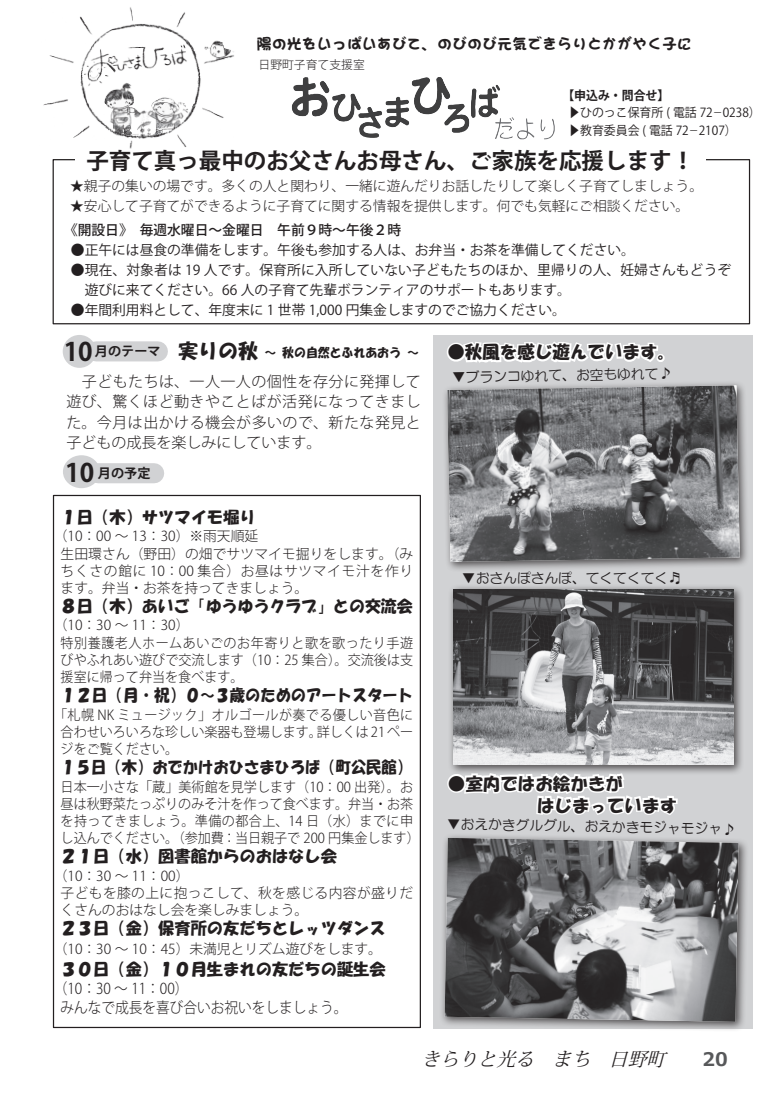
<style>
.page{position:relative;width:780px;height:1099px;background:#fff}
.page>*{position:absolute;margin:0;border:0;box-sizing:border-box;transform-origin:0 0}
.t1{font:700 25.25px "Koz Go Pro";color:#231f20}
.t2{font:700 22.5px "Koz Go Pro";color:#231f20}
.t3{font:20px "HG Soei Kakupoptai";color:#231f20}
.t4{font:italic 18.75px "Koz Min Pro";color:#231f20}
.t5{font:700 18.75px "Meiryo";color:#57585a}
.t6{font:17.5px/21.9px "HG Soei Kakupoptai";color:#231f20}
.t7{font:16.25px "HG Soei Kakupoptai";color:#231f20}
.t8{font:16.25px "HG Soei Kakupoptai";color:#231f20;scale:.96 1}
.t9{font:16.25px "HG Soei Kakupoptai";color:#231f20;scale:.94 1}
.t10{font:300 15px/20.2px "Koz Go Pro";color:#231f20;text-align:justify}
.t11{font:300 15px/18.8px "Koz Go Pro";color:#231f20;scale:.91 1}
.t12{font:15px "DF Brush RD W12 WIN RKSJ H";color:#231f20}
.t13{font:300 13.75px/17.2px "Koz Go Pro";color:#231f20}
.t14{font:13.75px/20px "Koz Go Pro";color:#231f20}
.t15{font:300 13.75px/17.2px "Koz Go Pro";color:#231f20;scale:.95 1}
.t16{font:300 13.75px/17.2px "Koz Go Pro";letter-spacing:.025em;color:#231f20}
.t17{font:13.75px "HG Maru Gothic MPRO";color:#231f20}
.t18{font:300 13.75px/17.2px "Koz Go Pro";letter-spacing:.03em;color:#231f20;text-align:right;scale:.95 1}
.t19{font:500 13.75px "Koz Go Pro";color:#231f20}
.t20{font:700 13.12px "Koz Go Pro";color:#231f20}
.t21{font:12.5px/17.5px "Koz Go Pro";color:#231f20;scale:.95 1}
.t22{font:12.5px "HG Soei Kakupoptai";color:#231f20;scale:.95 1}
.t23{font:300 11.75px "Koz Go Pro";color:#231f20}
.s1{font-weight:700}
.s2{font-family:"Adobe Myungjo Std";font-weight:500}
</style>
<div class="page">
<div style="left:432px;top:335px;width:320px;height:693px;background:#d1d2d4"></div>
<div style="left:98px;top:463px;width:56px;height:20px;background:#d1d2d4"></div>
<div style="left:63px;top:455px;width:37px;height:33px;background:#d1d2d4;border-radius:50%"></div>
<div style="left:441px;top:380px;width:308px;height:192px;background:#231f20;opacity:.75"></div>
<img style="left:447px;top:385px;width:292px;height:177px">
<svg style="left:43px;top:7px;width:656px;height:469px"></svg>
<div style="left:447px;top:584px;width:297px;height:191px;background:#231f20;opacity:.75"></div>
<img style="left:679px;top:589px;width:54px;height:175px">
<div style="left:439px;top:832px;width:309px;height:200px;background:#231f20;opacity:.75"></div>
<img style="left:679px;top:837px;width:59px;height:184px">
<svg style="left:444px;top:526px;width:235px;height:506px"></svg>
<p class="t12" style="left:257px;top:36px;width:437px">陽の光をいっぱいあびて、のびのび元気できらりとかがやく子に</p>
<p class="t23" style="left:258px;top:57px;width:108px">日野町子育て支援室</p>
<p class="t21" style="left:568px;top:87px;width:204px;text-indent:-6px"><span class="s1">【申込み・問合せ【<br></span>▶ひのっこ保育所 ( 電話 72<span class="s2">-</span>0238( ▶教育委員会 ( 電話 72<span class="s2">-</span>2107(</p>
<h2 class="t2" style="left:86px;top:146px;width:609px">子育て真っ最中のお父さんお母さん、ご家族を応援します!</h2>
<p class="t13" style="left:70px;top:177px;width:634px">★親子の集いの場です。多くの人と関わり、一緒に遊んだりお話したりして楽しく子育てしましょう。</p>
<p class="t13" style="left:70px;top:197px;width:620px">★安心して子育てができるように子育てに関する情報を提供します。何でも気軽にご相談ください。</p>
<p class="t19" style="left:64px;top:221px;width:338px">《開設日》　毎週水曜日～金曜日　午前９時～午後２時</p>
<p class="t14" style="left:71px;top:240px;width:565px">●正午には昼食の準備をします。午後も参加する人は、お弁当・お茶を準備してください。</p>
<p class="t14" style="left:71px;top:260px;width:662px">●現在、対象者は 19 人です。保育所に入所していない子どもたちのほか、里帰りの人、妊婦さんもどうぞ　遊びに来てください。66 人の子育て先輩ボランティアのサポートもあります。</p>
<p class="t14" style="left:71px;top:300px;width:496px">●年間利用料として、年度末に 1 世帯 1,000 円集金しますのでご協力ください。</p>
<h1 class="t1" style="left:64px;top:335px;width:30px">10</h1>
<p class="t20" style="left:95px;top:343px;width:67px">月のテーマ</p>
<h3 class="t3" style="left:178px;top:341px;width:81px">実りの秋</h3>
<p class="t22" style="left:282px;top:346px;width:126px">秋の自然とふれあおう</p>
<p class="t22" style="left:264px;top:346px;width:14px">～</p>
<p class="t22" style="left:407px;top:346px;width:14px">~</p>
<p class="t10" style="left:66px;top:371px;width:356px">　子どもたちは、一人一人の個性を存分に発揮して遊び、驚くほど動きやことばが活発になってきました。今月は出かける機会が多いので、新たな発見と子どもの成長を楽しみにしています。</p>
<h1 class="t1" style="left:65px;top:457px;width:30px">10</h1>
<p class="t20" style="left:98px;top:465px;width:54px">月の予定</p>
<p class="t7" style="left:61px;top:509px;width:196px">１日（木）サツマイモ堀り</p>
<p class="t13" style="left:61px;top:528px;width:354px;text-indent:-7px">（10：00 ～ 13：30）※雨天順延<br>生田環さん（野田）の畑でサツマイモ掘りをします。（みちくさの館に 10：00 集合）お昼はサツマイモ汁を作ります。弁当・お茶を持ってきましょう。</p>
<p class="t7" style="left:61px;top:598px;width:353px">８日（木）あいご「ゆうゆうクラブ」との交流会</p>
<p class="t13" style="left:61px;top:617px;width:354px;text-indent:-7px">)10：30~ 11：30(<br>特別養護老人ホームあいごのお年寄りと歌を歌ったり手遊びやふれあい遊びで交流します（10：25 集合）。交流後は支援室に帰って弁当を食べます。</p>
<p class="t8" style="left:61px;top:687px;width:369px">１２日（月・祝）０～３歳のためのアートスタート</p>
<p class="t18" style="left:54px;top:706px;width:379px">「札幌 NK ミュージック」オルゴールが奏でる優しい音色に詳しくは21 ペー</p>
<p class="t15" style="left:61px;top:723px;width:277px">合わせいろいろな珍しい楽器も登場します。ジをご覧ください。</p>
<p class="t9" style="left:61px;top:759px;width:375px">１５日（木）おでかけおひさまひろば（町公民館(</p>
<p class="t15" style="left:61px;top:778px;width:379px">日本一小さな「蔵」美術館を見学します（10：00 出発）。お昼は秋野菜たっぷりのみそ汁を作って食べます。弁当・お茶を持ってきましょう。準備の都合上、14 日（水）までに申し込んでください。（参加費：当日親子で 200 円集金します(</p>
<p class="t7" style="left:61px;top:848px;width:278px">２１日（水）図書館からのおはなし会</p>
<p class="t16" style="left:61px;top:867px;width:354px;text-indent:-7px">)10：30~ 11：00(<br>子どもを膝の上に抱っこして、秋を感じる内容が盛りだくさんのおはなし会を楽しみましょう。</p>
<p class="t7" style="left:61px;top:919px;width:326px">２３日（金）保育所の友だちとレッツダンス</p>
<p class="t13" style="left:54px;top:940px;width:330px">（10：30 ～ 10：45）未満児とリズム遊びをします。</p>
<p class="t7" style="left:61px;top:960px;width:326px">３０日（金）１０月生まれの友だちの誕生会</p>
<p class="t11" style="left:61px;top:979px;width:316px;text-indent:-7px">)10：30~ 11：00(<br>みんなで成長を喜び合いお祝いをしましょう。</p>
<p class="t6" style="left:447px;top:341px;width:229px">●秋風を感じ遊んでいます。</p>
<p class="t17" style="left:452px;top:370px;width:221px;rotate:-1deg">▼ブランコゆれて、お空もゆれて♪</p>
<p class="t17" style="left:462px;top:571px;width:221px">▼おさんぽさんぽ、てくてくてく♬</p>
<p class="t6" style="left:537px;top:772px;width:141px;text-indent:-89px">●室内ではお絵かきが<br>はじまっています</p>
<p class="t17" style="left:447px;top:817px;width:290px;rotate:1deg">▼おえかきグルグル、おえかきモジャモジャ♪</p>
<h3 class="t4" style="left:421px;top:1045px;width:121px">きらりと光る</h3>
<h3 class="t4" style="left:552px;top:1045px;width:46px">まち</h3>
<h3 class="t4" style="left:609px;top:1045px;width:65px">日野町</h3>
<h3 class="t5" style="left:702px;top:1045px;width:27px">20</h3>
</div>
